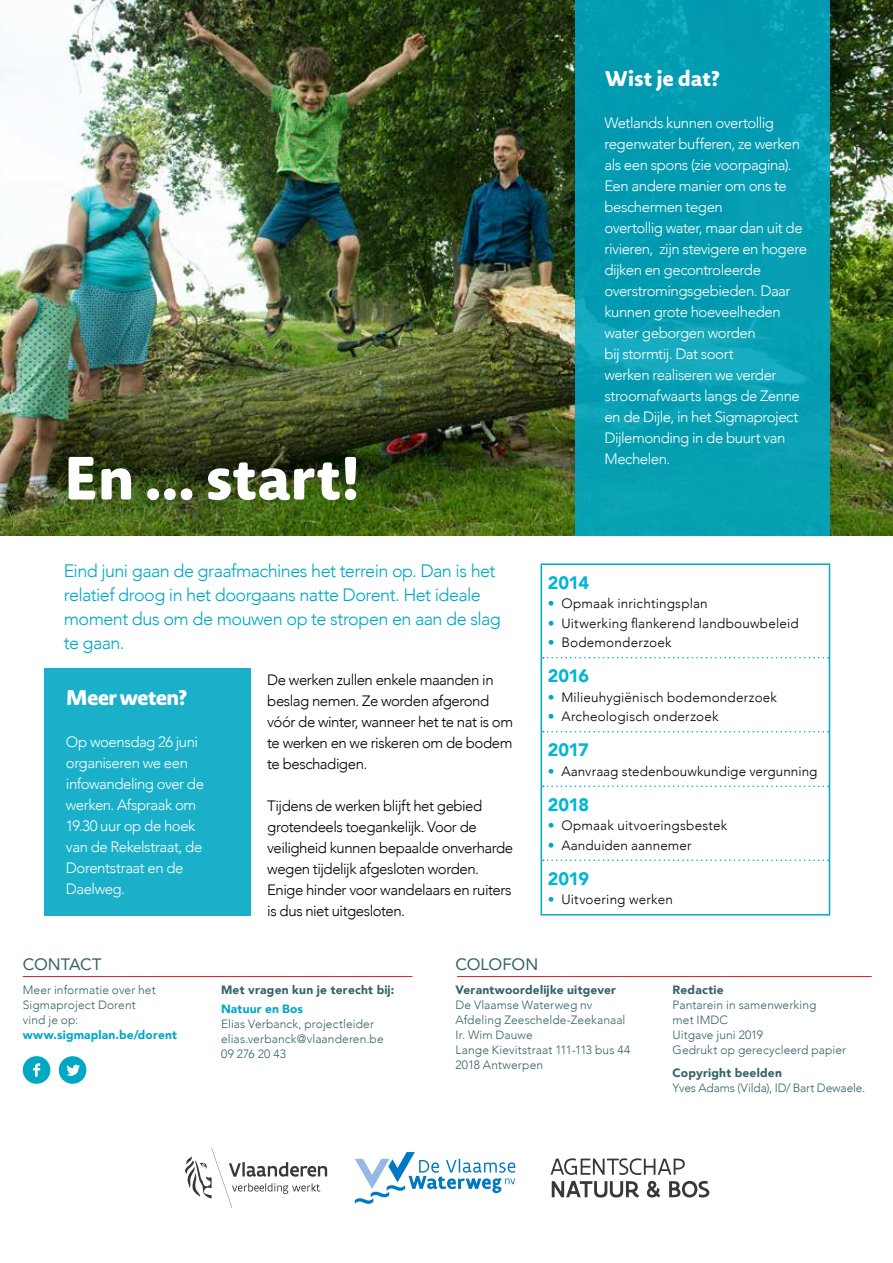
<style>
.page{position:relative;width:893px;height:1263px;background:#fff}
.page>*{position:absolute;margin:0;border:0;box-sizing:border-box;transform-origin:0 0}
.t1{font:800 60px "Novel Sans Rd Pro";letter-spacing:-.005em;color:#fff}
.t2{font:800 21px "Novel Sans Rd Pro";color:#fff}
.t3{font:800 21px "Novel Sans Rd Pro";letter-spacing:-.04em;color:#fff}
.t4{font:300 18px/24px "Avenir";letter-spacing:-.03em;color:#00a8c4}
.t5{font:900 18px "Avenir";letter-spacing:-.02em;color:#00b6d1}
.t6{font:16.5px "Avenir";color:#356266}
.t7{font:300 15px/21px "Avenir";letter-spacing:-.03em;color:#fff}
.t8{font:300 15px/21px "Avenir";letter-spacing:-.03em;color:#000}
.t9{font:300 13.5px "Avenir";letter-spacing:.015em;color:#000}
.t10{font:300 12px/15px "Avenir";letter-spacing:.01em;color:#356266}
.t11{font:900 12px "Avenir";letter-spacing:.02em;color:#356266}
.t12{font:900 12px "Avenir";letter-spacing:.015em;color:#00a8c4}
.t13{font:300 12px "Avenir";letter-spacing:-.01em;color:#356266}
.s1{color:#00a8c4}
</style>
<div class="page">
<img style="left:0;top:0;width:893px;height:535px">
<svg style="left:575px;top:0;width:254px;height:535px;background:#059eb3"></svg>
<svg style="left:355px;top:1152px;width:160px;height:52px"></svg>
<svg style="left:185px;top:1148px;width:142px;height:60px"></svg>
<svg style="left:550px;top:1158px;width:135px;height:17px"></svg>
<svg style="left:552px;top:1181px;width:87px;height:16px"></svg>
<svg style="left:647px;top:1181px;width:13px;height:16px"></svg>
<svg style="left:669px;top:1181px;width:40px;height:16px"></svg>
<hr style="left:23px;top:976px;width:389px;height:1px;background:#d2232a">
<hr style="left:457px;top:976px;width:415px;height:1px;background:#d2232a">
<svg style="left:23px;top:1056px;width:63px;height:28px"></svg>
<hr style="left:541px;top:563px;width:289px;height:2px;background:#00a8c4">
<hr style="left:541px;top:565px;width:1px;height:93px;background:#00a8c4">
<hr style="left:829px;top:565px;width:1px;height:93px;background:#00a8c4">
<hr style="left:541px;top:658px;width:1px;height:74px;background:#00a8c4">
<hr style="left:829px;top:658px;width:1px;height:74px;background:#00a8c4">
<hr style="left:541px;top:732px;width:1px;height:54px;background:#00a8c4">
<hr style="left:829px;top:732px;width:1px;height:54px;background:#00a8c4">
<hr style="left:541px;top:786px;width:1px;height:74px;background:#00a8c4">
<hr style="left:829px;top:786px;width:1px;height:74px;background:#00a8c4">
<hr style="left:541px;top:860px;width:1px;height:54px;background:#00a8c4">
<hr style="left:829px;top:860px;width:1px;height:54px;background:#00a8c4">
<hr style="left:541px;top:914px;width:289px;height:1px;background:#00a8c4">
<svg style="left:543px;top:657px;width:286px;height:1px"></svg>
<svg style="left:543px;top:731px;width:286px;height:1px"></svg>
<svg style="left:543px;top:785px;width:286px;height:2px"></svg>
<svg style="left:543px;top:859px;width:286px;height:2px"></svg>
<div style="left:45px;top:668px;width:206px;height:247px;background:#1ab0ca"></div>
<h1 class="t1" style="left:64px;top:433px;width:298px">En ... start!</h1>
<p class="t4" style="left:64px;top:559px;width:439px">Eind juni gaan de graafmachines het terrein op. Dan is het relatief droog in het doorgaans natte Dorent. Het ideale moment dus om de mouwen op te stropen en aan de slag te gaan.</p>
<p class="t8" style="left:267px;top:669px;width:247px">De werken zullen enkele maanden in beslag nemen. Ze worden afgerond vóór de winter, wanneer het te nat is om te werken en we riskeren om de bodem te beschadigen.</p>
<p class="t8" style="left:267px;top:795px;width:247px">Tijdens de werken blijft het gebied grotendeels toegankelijk. Voor de veiligheid kunnen bepaalde onverharde wegen tijdelijk afgesloten worden.<br>Enige hinder voor wandelaars en ruiters is dus niet uitgesloten.</p>
<h2 class="t3" style="left:66px;top:682px;width:123px">Meer weten?</h2>
<p class="t7" style="left:66px;top:732px;width:140px">Op woensdag 26 juni organiseren we een infowandeling over de werken. Afspraak om<br>19.30 uur op de hoek van de Rekelstraat, de<br>Dorentstraat en de<br>Daelweg.</p>
<h2 class="t2" style="left:604px;top:63px;width:117px">Wist je dat?</h2>
<p class="t7" style="left:604px;top:113px;width:204px">Wetlands kunnen overtollig regenwater bufferen, ze werken als een spons (zie voorpagina).<br>Een andere manier om ons te beschermen tegen<br>overtollig water, maar dan uit de rivieren, zijn stevigere en hogere dijken en gecontroleerde overstromingsgebieden. Daar kunnen grote hoeveelheden water geborgen worden<br>bij stormtij. Dat soort<br>werken realiseren we verder stroomafwaarts langs de Zenne en de Dijle, in het Sigmaproject<br>Dijlemonding in de buurt van<br>Mechelen.</p>
<p class="t5" style="left:548px;top:567px;width:43px">2014</p>
<p class="t9" style="left:548px;top:595px;width:162px"><span class="s1">•</span> Opmaak inrichtingsplan</p>
<p class="t9" style="left:548px;top:615px;width:252px"><span class="s1">•</span> Uitwerking flankerend landbouwbeleid</p>
<p class="t9" style="left:548px;top:634px;width:125px"><span class="s1">•</span> Bodemonderzoek</p>
<p class="t5" style="left:548px;top:660px;width:43px">2016</p>
<p class="t9" style="left:548px;top:689px;width:231px"><span class="s1">•</span> Milieuhygiënisch bodemonderzoek</p>
<p class="t9" style="left:548px;top:708px;width:172px"><span class="s1">•</span> Archeologisch onderzoek</p>
<p class="t5" style="left:548px;top:734px;width:43px">2017</p>
<p class="t9" style="left:548px;top:763px;width:271px"><span class="s1">•</span> Aanvraag stedenbouwkundige vergunning</p>
<p class="t5" style="left:548px;top:789px;width:43px">2018</p>
<p class="t9" style="left:548px;top:817px;width:181px"><span class="s1">•</span> Opmaak uitvoeringsbestek</p>
<p class="t9" style="left:548px;top:837px;width:145px"><span class="s1">•</span> Aanduiden aannemer</p>
<p class="t5" style="left:548px;top:863px;width:43px">2019</p>
<p class="t9" style="left:548px;top:891px;width:127px"><span class="s1">•</span> Uitvoering werken</p>
<p class="t6" style="left:23px;top:951px;width:80px">CONTACT</p>
<p class="t10" style="left:23px;top:982px;width:134px">Meer informatie over het<br>Sigmaproject Dorent vind je op:</p>
<p class="t12" style="left:23px;top:1024px;width:156px">www.sigmaplan.be/dorent</p>
<p class="t11" style="left:221px;top:979px;width:175px">Met vragen kun je terecht bij:</p>
<p class="t12" style="left:221px;top:998px;width:84px">Natuur en Bos</p>
<p class="t10" style="left:221px;top:1016px;width:164px">Elias Verbanck, projectleider elias.verbanck@vlaanderen.be<br>09 276 20 43</p>
<p class="t6" style="left:455px;top:951px;width:84px">COLOFON</p>
<p class="t11" style="left:455px;top:979px;width:162px">Verantwoordelijke uitgever</p>
<p class="t10" style="left:455px;top:997px;width:176px">De Vlaamse Waterweg nv<br>Afdeling Zeeschelde-Zeekanaal<br>Ir. Wim Dauwe<br>Lange Kievitstraat 111-113 bus 44<br>2018 Antwerpen</p>
<p class="t11" style="left:673px;top:979px;width:53px">Redactie</p>
<p class="t10" style="left:673px;top:997px;width:175px">Pantarein in samenwerking<br>met IMDC<br>Uitgave juni 2019<br>Gedrukt op gerecycleerd papier</p>
<p class="t11" style="left:673px;top:1063px;width:111px">Copyright beelden</p>
<p class="t13" style="left:673px;top:1081px;width:194px">Yves Adams (Vilda), ID/ Bart Dewaele.</p>
</div>
